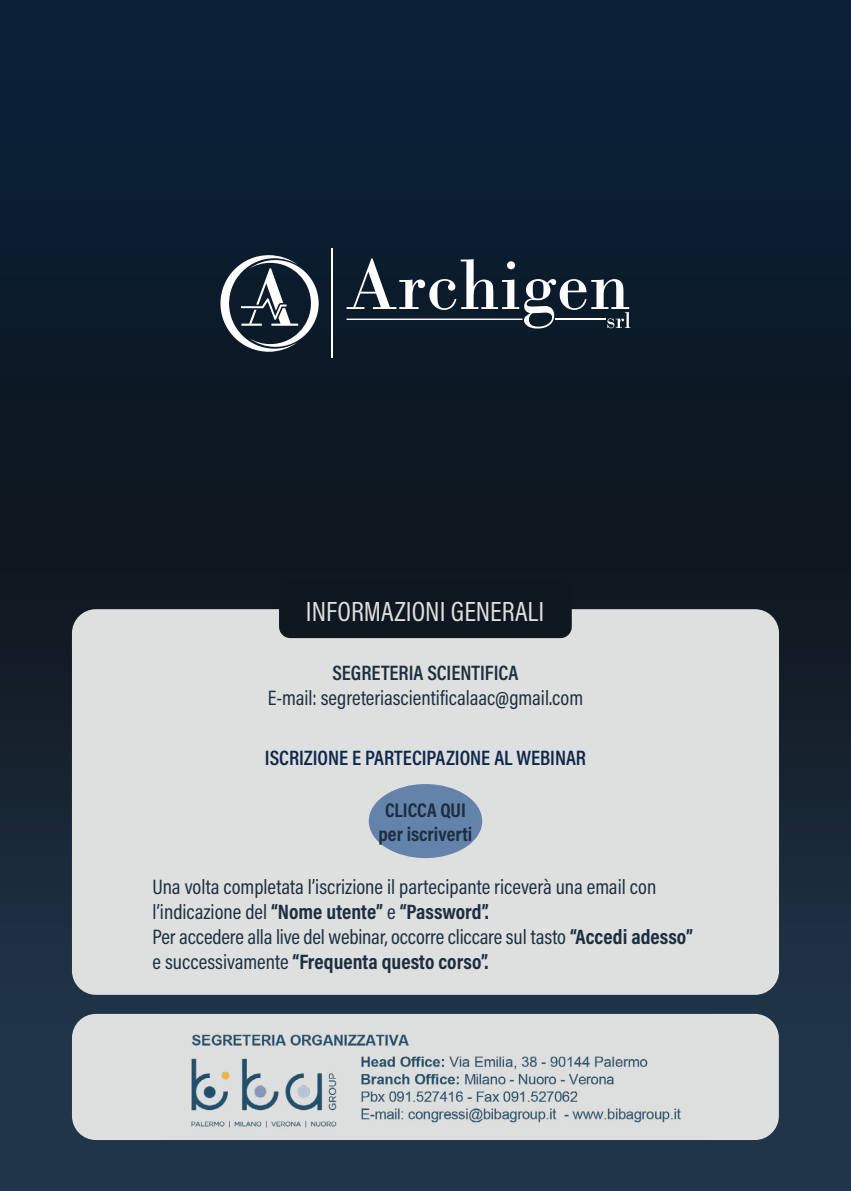
<style>
.page{position:relative;width:851px;height:1191px;background:#fff}
.page>*{position:absolute;margin:0;border:0;box-sizing:border-box;transform-origin:0 0}
.t1{font:28px "Acumin Pro Cond";color:#dedfdf}
.t2{font:21px/25.2px "Acumin Pro Cond";color:#1c2e3f}
.t3{font:600 21px "Acumin Pro Cond";color:#10284c}
.t4{font:600 21px "Acumin Pro Cond";color:#1c2e3f}
.t5{font:700 20px/24px "Acumin Pro Cond";color:#1c2e3f;text-align:center}
.s1{font-weight:700}
</style>
<div class="page">
<img style="left:0;top:0;width:850px;height:1190px">
<div style="left:72px;top:609px;width:706px;height:385px;background:#dedfdf;border-radius:24px"></div>
<div style="left:72px;top:1014px;width:706px;height:126px;background:#dedfdf;border-radius:24px"></div>
<img style="left:191px;top:1034px;width:490px;height:94px">
<div style="left:279px;top:580px;width:292px;height:58px;background:#0f1821;border-radius:11px"></div>
<div style="left:369px;top:784px;width:113px;height:74px;background:#6483ab;border-radius:50%"></div>
<svg style="left:220px;top:255px;width:98px;height:97px"></svg>
<hr style="left:331px;top:249px;width:2px;height:109px;background:#fff">
<svg style="left:346px;top:258px;width:284px;height:70px"></svg>
<h1 class="t1" style="left:306px;top:593px;width:240px">INFORMAZIONI GENERALI</h1>
<p class="t4" style="left:332px;top:658px;width:188px">SEGRETERIA SCIENTIFICA</p>
<p class="t2" style="left:267px;top:684px;width:317px">E-mail: segreteriascientificalaac@gmail.com</p>
<p class="t3" style="left:265px;top:743px;width:322px">ISCRIZIONE E PARTECIPAZIONE AL WEBINAR</p>
<p class="t5" style="left:378px;top:797px;width:95px">CLICCA QUI per iscriverti</p>
<p class="t2" style="left:153px;top:873px;width:542px">Una volta completata l’iscrizione il partecipante riceverà una email con l’indicazione del <span class="s1">“Nome utente”</span> e <span class="s1">“Password”.<br></span>Per accedere alla live del webinar, occorre cliccare sul tasto <span class="s1">“Accedi adesso” </span>e successivamente <span class="s1">“Frequenta questo corso”.</span></p>
</div>
